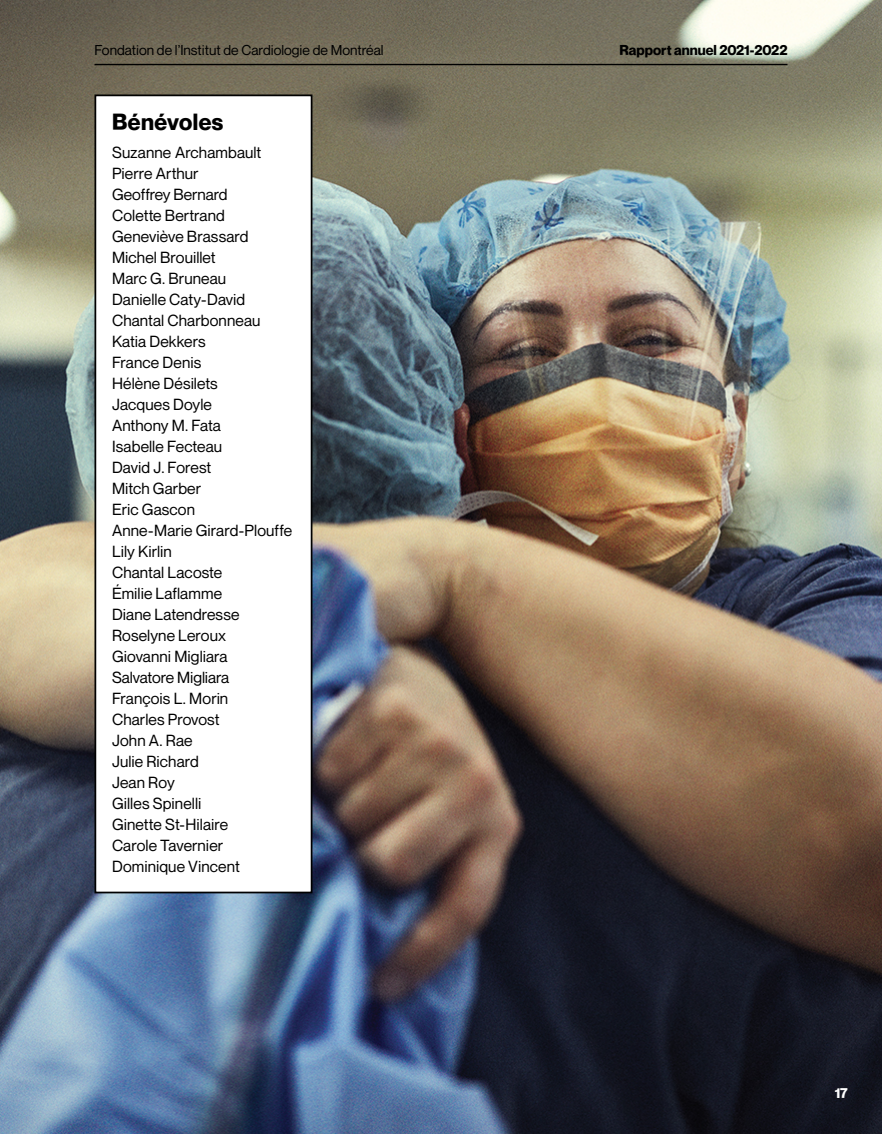
<style>
.page{position:relative;width:882px;height:1134px;background:#fff}
.page>*{position:absolute;margin:0;border:0;box-sizing:border-box;transform-origin:0 0}
.t1{font:700 22.75px "Neue Montreal";letter-spacing:.02em;color:#000}
.t2{font:15.75px/21px "Neue Montreal";letter-spacing:.005em;color:#000}
.t3{font:14px "Neue Montreal";color:#000}
.t4{font:700 14px "Neue Montreal";color:#000}
.t5{font:700 14px "Neue Montreal";color:#fff}
</style>
<div class="page">
<img style="left:0;top:0;width:882px;height:1134px">
<hr style="left:94px;top:64px;width:694px;height:1px;background:#000">
<div style="left:95px;top:95px;width:217px;height:798px;background:#fff"></div>
<div style="left:94px;top:94px;width:218px;height:799px;border:2px solid #000"></div>
<p class="t3" style="left:94px;top:42px;width:291px">Fondation de l’Institut de Cardiologie de Montréal</p>
<p class="t4" style="left:619px;top:42px;width:170px">Rapport annuel 2021-2022</p>
<h1 class="t1" style="left:112px;top:107px;width:113px">Bénévoles</h1>
<p class="t2" style="left:112px;top:142px;width:182px">Suzanne Archambault<br>Pierre Arthur<br>Geoffrey Bernard<br>Colette Bertrand<br>Geneviève Brassard<br>Michel Brouillet<br>Marc G. Bruneau<br>Danielle Caty-David<br>Chantal Charbonneau<br>Katia Dekkers<br>France Denis<br>Hélène Désilets<br>Jacques Doyle<br>Anthony M. Fata<br>Isabelle Fecteau<br>David J. Forest<br>Mitch Garber<br>Eric Gascon<br>Anne-Marie Girard-Plouffe<br>Lily Kirlin<br>Chantal Lacoste<br>Émilie Laflamme<br>Diane Latendresse<br>Roselyne Leroux<br>Giovanni Migliara<br>Salvatore Migliara<br>François L. Morin<br>Charles Provost<br>John A. Rae<br>Julie Richard<br>Jean Roy<br>Gilles Spinelli<br>Ginette St-Hilaire<br>Carole Tavernier<br>Dominique Vincent</p>
<p class="t5" style="left:835px;top:1084px;width:14px">17</p>
</div>
